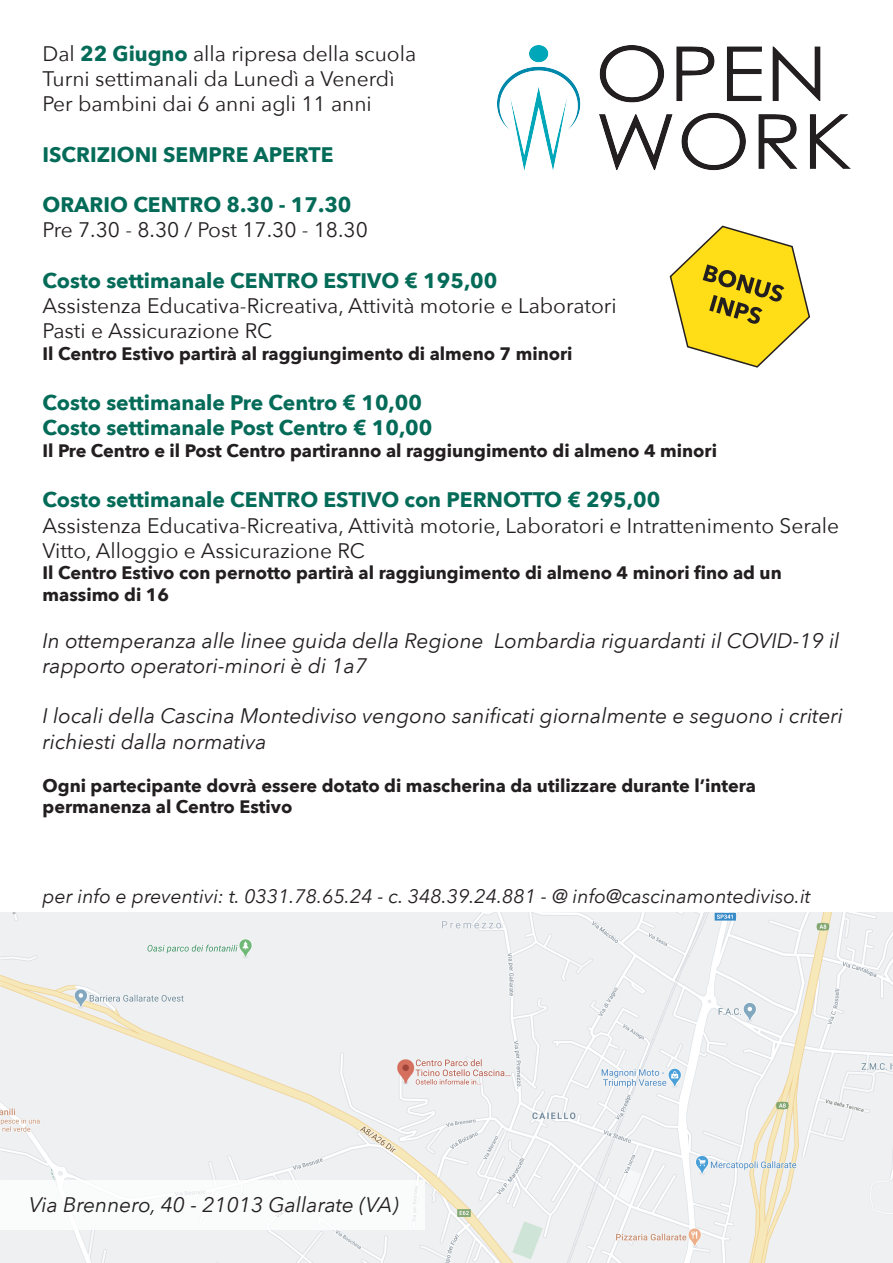
<style>
.page{position:relative;width:893px;height:1263px;background:#fff}
.page>*{position:absolute;margin:0;border:0;box-sizing:border-box;transform-origin:0 0}
.t1{font:21px/25.2px "Avenir Next";color:#231f20}
.t2{font:italic 21px/25.2px "Avenir Next";color:#231f20}
.t3{font:700 21px/25.2px "Avenir Next";color:#046b58}
.t4{font:italic 19.5px "Avenir Next";color:#231f20}
.t5{font:700 18px/21.6px "Avenir Next";color:#231f20}
.s1{font-weight:700;color:#046b58}
</style>
<div class="page">
<img style="left:0;top:912px;width:893px;height:351px">
<div style="left:0;top:1181px;width:424px;height:49px;background:#fff"></div>
<img style="left:497px;top:45px;width:353px;height:126px">
<svg style="left:669px;top:225px;width:142px;height:143px"></svg>
<p class="t1" style="left:43px;top:40px;width:375px">Dal <span class="s1">22 Giugno</span> alla ripresa della scuola<br>Turni settimanali da Lunedì a Venerdì<br>Per bambini dai 6 anni agli 11 anni</p>
<p class="t3" style="left:43px;top:141px;width:293px">ISCRIZIONI SEMPRE APERTE</p>
<p class="t3" style="left:43px;top:192px;width:310px">ORARIO CENTRO 8.30 - 17.30</p>
<p class="t1" style="left:43px;top:217px;width:327px">Pre 7.30 - 8.30 / Post 17.30 - 18.30</p>
<p class="t3" style="left:43px;top:267px;width:456px">Costo settimanale CENTRO ESTIVO € 195,00</p>
<p class="t1" style="left:43px;top:292px;width:576px">Assistenza Educativa-Ricreativa, Attività motorie e Laboratori<br>Pasti e Assicurazione RC</p>
<p class="t5" style="left:43px;top:342px;width:532px">Il Centro Estivo partirà al raggiungimento di almeno 7 minori</p>
<p class="t3" style="left:43px;top:390px;width:391px">Costo settimanale Pre Centro € 10,00<br>Costo settimanale Post Centro € 10,00</p>
<p class="t5" style="left:43px;top:440px;width:676px">Il Pre Centro e il Post Centro partiranno al raggiungimento di almeno 4 minori</p>
<p class="t3" style="left:43px;top:487px;width:619px">Costo settimanale CENTRO ESTIVO con PERNOTTO € 295,00</p>
<p class="t1" style="left:43px;top:512px;width:798px">Assistenza Educativa-Ricreativa, Attività motorie, Laboratori e Intrattenimento Serale<br>Vitto, Alloggio e Assicurazione RC</p>
<p class="t5" style="left:43px;top:562px;width:741px">Il Centro Estivo con pernotto partirà al raggiungimento di almeno 4 minori fino ad un massimo di 16</p>
<p class="t2" style="left:43px;top:627px;width:799px">In ottemperanza alle linee guida della Regione Lombardia riguardanti il COVID-19 il rapporto operatori-minori è di 1a7</p>
<p class="t2" style="left:43px;top:702px;width:802px">I locali della Cascina Montediviso vengono sanificati giornalmente e seguono i criteri richiesti dalla normativa</p>
<p class="t5" style="left:43px;top:774px;width:715px">Ogni partecipante dovrà essere dotato di mascherina da utilizzare durante l’intera permanenza al Centro Estivo</p>
<p class="t4" style="left:43px;top:880px;width:770px">per info e preventivi: t. 0331.78.65.24 - c. 348.39.24.881 - @ info@cascinamontediviso.it</p>
<p class="t2" style="left:29px;top:1191px;width:371px">Via Brennero, 40 - 21013 Gallarate (VA)</p>
</div>
